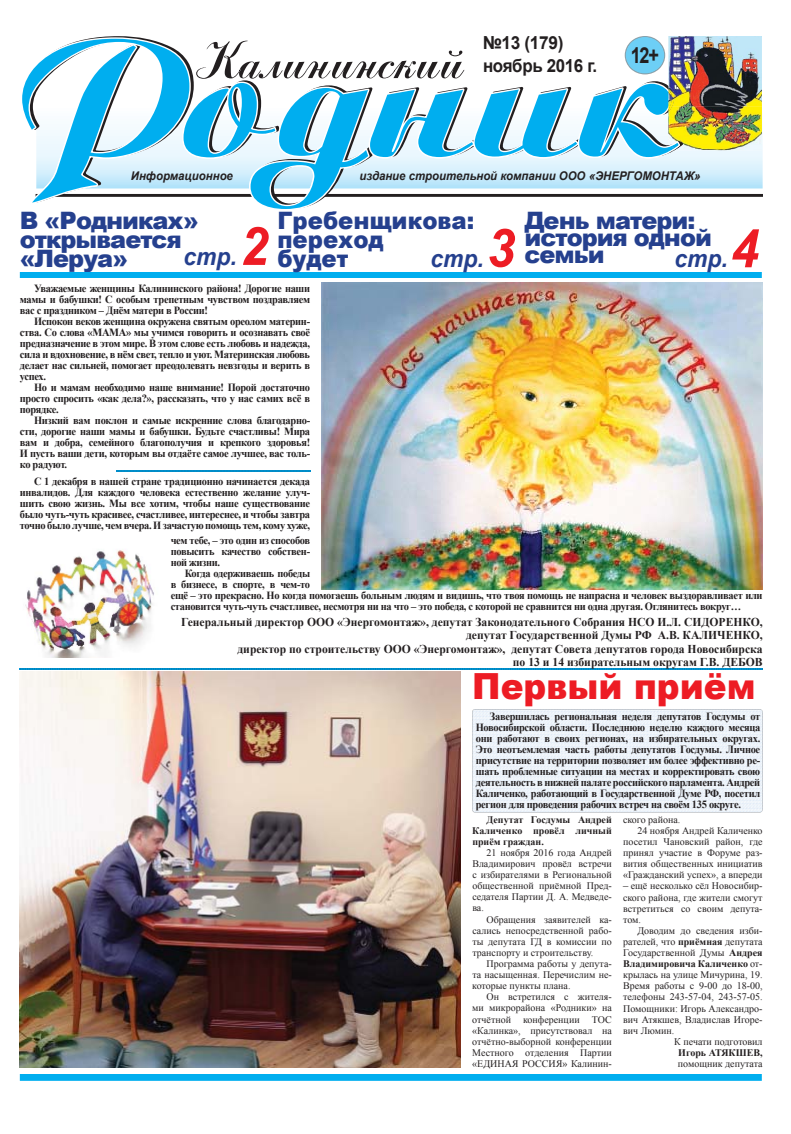
<style>
.page{position:relative;width:791px;height:1134px;background:#fff}
.page>*{position:absolute;margin:0;border:0;box-sizing:border-box;transform-origin:0 0}
.t1{font:900 36px "Arial";color:#ed1c24;scale:.95 1}
.t2{font:900 24px/19px "Arial";letter-spacing:-.04em;color:#25408e}
.t3{font:900 24px/19px "Arial";color:#25408e;scale:.95 1}
.t4{font:italic 700 24px "Arial";color:#25408e;scale:.95 1}
.t5{font:700 22px "Arial";color:#231f20;scale:.82 1}
.t6{font:700 18px/23.2px "Arial";letter-spacing:-.02em;color:#231f20;scale:.96 1}
.t7{font:700 12px/13.2px "Times New Roman";color:#231f20;text-align:right}
.t8{font:italic 700 12px "Arial";color:#231f20;scale:.95 1}
.t9{font:700 11px/11px "Times New Roman";letter-spacing:-.03em;color:#231f20;text-align:justify;scale:.95 1}
.t10{font:10px/11.1px "Times New Roman";color:#231f20;text-align:justify}
.t11{font:700 10px/11.1px "Times New Roman";color:#231f20;text-align:justify}
.s1{color:#fff}
.s2{font-size:53px;color:#ed1c24}
.s3{font-size:11px}
.s4{font-weight:700}
.s5{font-weight:400}
</style>
<div class="page">
<svg style="left:683px;top:139px;width:80px;height:49px"></svg>
<svg style="left:683px;top:194px;width:80px;height:2px"></svg>
<svg style="left:22px;top:39px;width:656px;height:170px"></svg>
<img style="left:683px;top:106px;width:79px;height:44px">
<img style="left:668px;top:86px;width:15px;height:64px">
<img style="left:668px;top:90px;width:12px;height:60px">
<img style="left:668px;top:92px;width:10px;height:58px">
<svg style="left:625px;top:36px;width:40px;height:38px"></svg>
<img style="left:472px;top:710px;width:291px;height:103px">
<img style="left:20px;top:668px;width:743px;height:1px">
<div style="left:20px;top:1074px;width:742px;height:6px;background:#00aeef"></div>
<img style="left:117px;top:471px;width:193px;height:1px">
<div style="left:20px;top:272px;width:742px;height:6px;background:#00aeef"></div>
<img style="left:25px;top:550px;width:129px;height:107px">
<img style="left:20px;top:672px;width:441px;height:395px">
<img style="left:321px;top:282px;width:442px;height:308px">
<h3 class="t6" style="left:483px;top:31px;width:121px">№13 (179) ноябрь 2016 г.</h3>
<h3 class="t5" style="left:631px;top:43px;width:36px">12+</h3>
<p class="t8" style="left:131px;top:169px;width:109px">Информационное</p>
<p class="t8" style="left:359px;top:169px;width:361px">издание строительной компании ООО «ЭНЕРГОМОНТАЖ»</p>
<h2 class="t2" style="left:20px;top:210px;width:180px">В «Родниках» открывается «Леруа»</h2>
<h2 class="t3" style="left:277px;top:210px;width:209px">Гребенщикова: переход<br>будет</h2>
<h2 class="t2" style="left:524px;top:211px;width:189px;line-height:17px"><span class="s1">Д</span>ень <span class="s1">м</span>атери<span class="s1">: </span>история одной семьи</h2>
<h2 class="t4" style="left:184px;top:243px;width:90px">стр.<span class="s2">2</span></h2>
<h2 class="t4" style="left:430px;top:245px;width:90px">стр.<span class="s2">3</span></h2>
<h2 class="t4" style="left:674px;top:246px;width:90px">стр.<span class="s2">4</span></h2>
<p class="t9" style="left:20px;top:283px;width:307px;text-indent:14px">Уважаемые женщины Калининского района! Дорогие наши мамы и бабушки! С особым трепетным чувством поздравляем вас с праздником – Днём матери в России!</p>
<p class="t9" style="left:20px;top:316px;width:307px;text-indent:14px">Испокон веков женщина окружена святым ореолом материн&shy;ства. Со слова «МАМА» мы учимся говорить и осознавать своё предназначение в этом мире. В этом слове есть любовь и надежда, сила и вдохновение, в нём свет, тепло и уют. Материнская любовь делает нас сильней, помогает преодолевать невзгоды и верить в успех.</p>
<p class="t9" style="left:20px;top:382px;width:307px;text-indent:14px">Но и мамам необходимо наше внимание! Порой достаточно просто спросить «как дела?», рассказать, что у нас самих всё в порядке.</p>
<p class="t9" style="left:20px;top:415px;width:307px;text-indent:14px">Низкий вам поклон и самые искренние слова благодарно&shy;сти, дорогие наши мамы и бабушки. Будьте счастливы! Мира вам и добра, семейного благополучия и крепкого здоровья!<br>И пусть ваши дети, которым вы отдаёте самое лучшее, вас толь&shy;ко радуют.</p>
<p class="t9" style="left:20px;top:476px;width:307px;text-indent:14px">С 1 декабря в нашей стране традиционно начинается декада инвалидов. Для каждого человека естественно желание улуч&shy;шить свою жизнь. Мы все хотим, чтобы наше существование было чуть-чуть красивее, счастливее, интереснее, и чтобы завтра точно было лучше, чем вчера. И зачастую помощь тем, кому хуже,</p>
<p class="t9" style="left:171px;top:535px;width:148px">чем тебе, – это один из способов повысить качество собствен&shy;ной жизни.</p>
<p class="t9" style="left:171px;top:568px;width:148px;text-align:right">Когда одерживаешь победы<br>в бизнесе, в спорте, в чем-то</p>
<p class="t9" style="left:171px;top:590px;width:625px">ещё – это прекрасно. Но когда помогаешь больным людям и видишь, что твоя помощь не напрасна и человек выздоравливает или становится чуть-чуть счастливее, несмотря ни на что – это победа, с которой не сравнится ни одна другая. Оглянитесь вокруг…</p>
<p class="t7" style="left:181px;top:615px;width:583px">Генеральный директор ООО «Энергомонтаж», депутат Законодательного Собрания НСО И.Л. СИДОРЕНКО, депутат Государственной Думы РФ А.В. КАЛИЧЕНКО,<br>директор по строительству ООО «Энергомонтаж», депутат Совета депутатов города Новосибирска<br>по 13 и 14 избирательным округам Г.В. ДЕБОВ</p>
<h1 class="t1" style="left:472px;top:659px;width:300px">Первый приём</h1>
<p class="t9" style="left:476px;top:710px;width:301px;text-indent:14px">Завершилась региональная неделя депутатов Госдумы от Новосибирской области. Последнюю неделю каждого месяца они работают в своих регионах, на избирательных округах.<br>Это неотъемлемая часть работы депутатов Госдумы. Личное присутствие на территории позволяет им более эффективно ре&shy;шать проблемные ситуации на местах и корректировать свою деятельность в нижней палате российского парламента. Андрей Каличенко, работающий в Государственной Думе РФ, посетил регион для проведения рабочих встреч на своём 135 округе.</p>
<p class="t11" style="left:472px;top:814px;width:141px;text-indent:14px">Депутат Госдумы Андрей Каличенко провёл личный приём граждан.</p>
<p class="t10" style="left:472px;top:847px;width:141px;text-indent:14px">21 ноября 2016 года Андрей Владимирович провёл встречи с избирателями в Региональной общественной приёмной Пред&shy;седателя Партии Д. А. Медведе&shy;ва.</p>
<p class="t10" style="left:472px;top:914px;width:141px;text-indent:14px">Обращения заявителей ка&shy;сались непосредственной рабо&shy;ты депутата ГД в комиссии по транспорту и строительству.</p>
<p class="t10" style="left:472px;top:958px;width:141px;text-indent:14px">Программа работы у депута&shy;та насыщенная. Перечислим не&shy;которые пункты плана.</p>
<p class="t10" style="left:472px;top:991px;width:141px;text-indent:14px">Он встретился с жителя&shy;ми микрорайона «Родники» на отчётной конференции ТОС «Калинка», присутствовал на отчётно-выборной конференции Местного отделения Партии «ЕДИНАЯ РОССИЯ» Калинин-</p>
<p class="t10" style="left:623px;top:814px;width:59px">ского района.</p>
<p class="t10" style="left:637px;top:825px;width:127px">24 ноября Андрей Каличенко</p>
<p class="t10" style="left:623px;top:836px;width:141px">посетил Чановский район, где</p>
<p class="t10" style="left:623px;top:847px;width:141px">принял участие в Форуме раз-</p>
<p class="t10" style="left:623px;top:858px;width:141px">вития общественных инициатив</p>
<p class="t10" style="left:623px;top:869px;width:141px">«Гражданский успех», а впереди</p>
<p class="t10" style="left:623px;top:880px;width:141px"><span class="s3">–</span> ещё несколько сёл Новосибир&shy;ского района, где жители смогут встретиться со своим депута&shy;том.</p>
<p class="t10" style="left:637px;top:925px;width:127px">Доводим до сведения изби-</p>
<p class="t10" style="left:623px;top:936px;width:141px">рателей, что <span class="s4">приёмная</span> депутата</p>
<p class="t10" style="left:623px;top:947px;width:141px">Государственной Думы <span class="s4">Андрея</span></p>
<p class="t11" style="left:623px;top:958px;width:141px">Владимировича Каличенко <span class="s5">от-</span></p>
<p class="t10" style="left:623px;top:969px;width:141px">крылась на улице Мичурина, 19.</p>
<p class="t10" style="left:623px;top:980px;width:141px">Время работы с 9-00 до 18-00,</p>
<p class="t10" style="left:623px;top:991px;width:141px">телефоны 243-57-04, 243-57-05.</p>
<p class="t10" style="left:623px;top:1003px;width:141px">Помощники: Игорь Александро-</p>
<p class="t10" style="left:623px;top:1014px;width:141px">вич Атякшев, Владислав Игоре-</p>
<p class="t10" style="left:623px;top:1025px;width:53px">вич Люмин.</p>
<p class="t10" style="left:674px;top:1036px;width:90px">К печати подготовил</p>
<p class="t11" style="left:678px;top:1047px;width:86px">Игорь АТЯКШЕВ,</p>
<p class="t10" style="left:678px;top:1058px;width:86px">помощник депутата</p>
</div>
